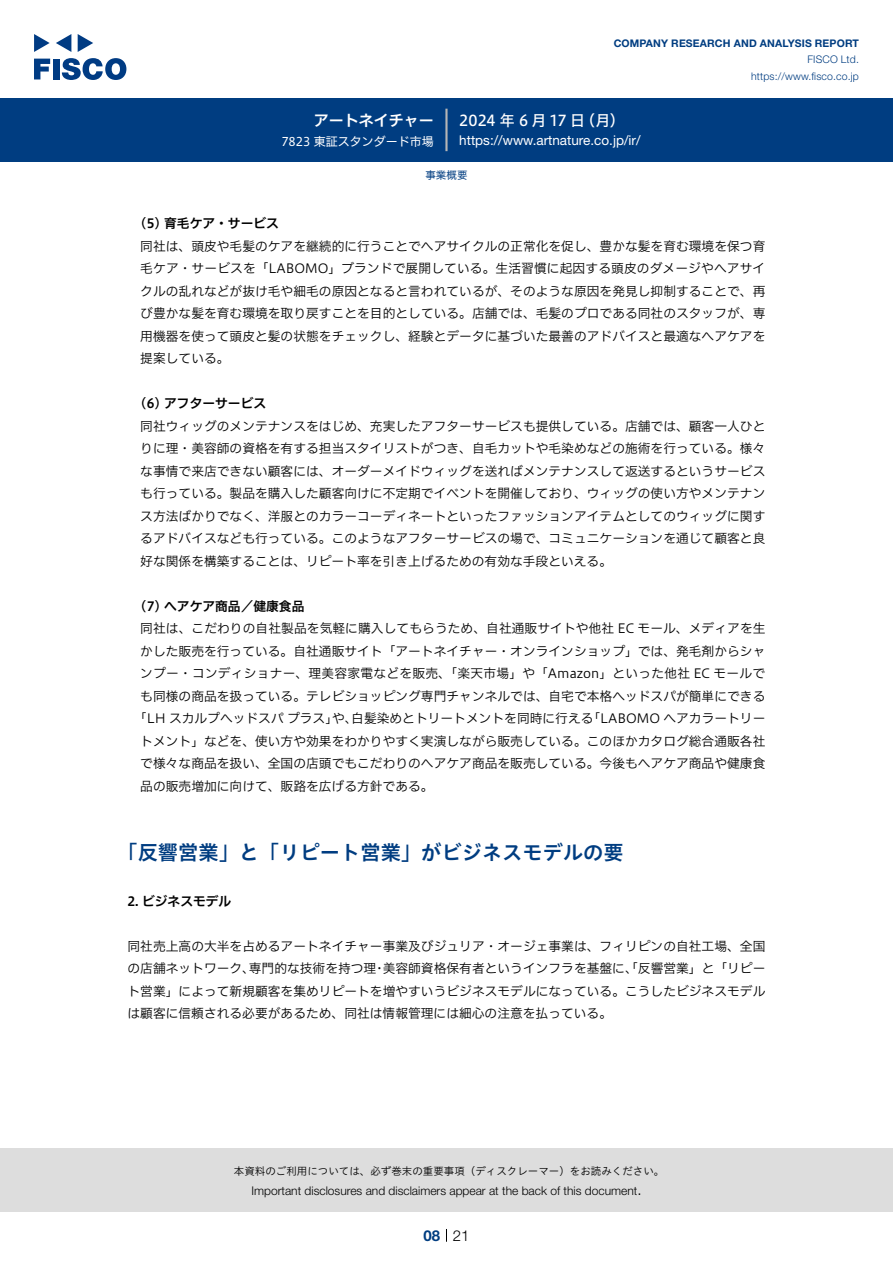
<style>
.page{position:relative;width:893px;height:1263px;background:#fff}
.page>*{position:absolute;margin:0;border:0;box-sizing:border-box;transform-origin:0 0}
.t1{font:20.25px "Hiragino UD Sans Std W6";color:#003d81}
.t2{font:15px "Hiragino UD Sans F Std N W5";color:#fff}
.t3{font:15px "Hiragino UD Sans F Std N W6";color:#fff}
.t4{font:300 15px "Helvetica Neue LT Std";color:#000}
.t5{font:700 15px "Helvetica Neue LT Std";color:#003d81}
.t6{font:13.5px "Helvetica Neue LT Std";color:#fff}
.t7{font:12.75px/22.5px "Hiragino UD Sans F Std N W3";color:#000;text-align:justify}
.t8{font:12.75px "Hiragino UD Sans F Std N W6";color:#000}
.t9{font:300 12px "Helvetica Neue LT Std";color:#000}
.t10{font:12px "Hiragino UD Sans F Std N W4";color:#fff}
.t11{font:10.5px "Hiragino UD Sans Std W3";color:#000}
.t12{font:700 10.5px "Helvetica Neue LT Std";letter-spacing:.015em;color:#003d81}
.t13{font:300 10.5px/16.5px "Helvetica Neue LT Std";letter-spacing:.015em;color:#003d81;text-align:right}
.t14{font:10.5px "Hiragino UD Sans F Std N W4";color:#003d81}
</style>
<div class="page">
<div style="left:0;top:1148px;width:893px;height:64px;background:#ddd"></div>
<svg style="left:34px;top:59px;width:16px;height:20px"></svg>
<div style="left:53px;top:59px;width:6px;height:20px;background:#003b83"></div>
<svg style="left:62px;top:58px;width:64px;height:22px"></svg>
<svg style="left:34px;top:34px;width:16px;height:18px"></svg>
<svg style="left:78px;top:34px;width:15px;height:18px"></svg>
<svg style="left:56px;top:34px;width:15px;height:18px"></svg>
<div style="left:0;top:98px;width:893px;height:64px;background:#003d81"></div>
<hr style="left:445px;top:109px;width:3px;height:42px;background:#b5b5b6">
<svg style="left:446px;top:1229px;width:1px;height:13px"></svg>
<p class="t3" style="left:314px;top:109px;width:121px">アートネイチャー</p>
<p class="t10" style="left:281px;top:132px;width:154px">7823 東証スタンダード市場</p>
<p class="t12" style="left:614px;top:37px;width:247px">COMPANY RESEARCH AND ANALYSIS REPORT</p>
<p class="t13" style="left:751px;top:51px;width:109px">FISCO Ltd. https://www.fisco.co j p.</p>
<p class="t2" style="left:580px;top:109px;width:46px">（月(</p>
<p class="t2" style="left:459px;top:109px;width:127px">2024 年 6 月 17 日</p>
<p class="t6" style="left:459px;top:132px;width:183px">https://www.artnature. c o j p. /i r/</p>
<p class="t14" style="left:425px;top:167px;width:43px">事業概要</p>
<p class="t8" style="left:140px;top:214px;width:140px">5( ) 育毛ケア・サービス</p>
<p class="t7" style="left:140px;top:234px;width:627px">同社は、頭皮や毛髪のケアを継続的に行うことでヘアサイクルの正常化を促し、豊かな髪を育む環境を保つ育毛ケア・サービスを「LABOMO」ブランドで展開している。生活習慣に起因する頭皮のダメージやヘアサイクルの乱れなどが抜け毛や細毛の原因となると言われているが、そのような原因を発見し抑制することで、再び豊かな髪を育む環境を取り戻すことを目的としている。店舗では、毛髪のプロである同社のスタッフが、専用機器を使って頭皮と髪の状態をチェックし、経験とデータに基づいた最善のアドバイスと最適なヘアケアを提案している。</p>
<p class="t8" style="left:140px;top:394px;width:127px">6( ) アフターサービス</p>
<p class="t7" style="left:140px;top:414px;width:627px">同社ウィッグのメンテナンスをはじめ、充実したアフターサービスも提供している。店舗では、顧客一人ひとりに理・美容師の資格を有する担当スタイリストがつき、自毛カットや毛染めなどの施術を行っている。様々な事情で来店できない顧客には、オーダーメイドウィッグを送ればメンテナンスして返送するというサービスも行っている。製品を購入した顧客向けに不定期でイベントを開催しており、ウィッグの使い方やメンテナンス方法ばかりでなく、洋服とのカラーコーディネートといったファッションアイテムとしてのウィッグに関するアドバイスなども行っている。このようなアフターサービスの場で、コミュニケーションを通じて顧客と良好な関係を構築することは、リピート率を引き上げるための有効な手段といえる。</p>
<p class="t8" style="left:140px;top:596px;width:166px">7( ) ヘアケア商品／健康食品</p>
<p class="t7" style="left:140px;top:616px;width:627px;text-align:right">同社は、こだわりの自社製品を気軽に購入してもらうため、自社通販サイトや他社 EC モール、メディアを生かした販売を行っている。自社通販サイト「アートネイチャー・オンラインショップ」では、発毛剤からシャンプー・コンディショナー、理美容家電などを販売、「楽天市場」や「Amazon」といった他社 EC モールでも同様の商品を扱っている。テレビショッピング専門チャンネルでは、自宅で本格ヘッドスパが簡単にできる「LABOMO ヘアカラートリー</p>
<p class="t7" style="left:140px;top:706px;width:627px;text-align:left;text-indent:-6px">「LH スカルプヘッドスパプラスや」、<br>トメント」などを、使い方や効果をわかりやすく実演しながら販売している。このほかカタログ総合通販各社で様々な商品を扱い、全国の店頭でもこだわりのヘアケア商品を販売している。今後もヘアケア商品や健康食品の販売増加に向けて、販路を広げる方針である。</p>
<p class="t7" style="left:351px;top:706px;width:244px">白髪染めとトリートメントを同時に行える</p>
<h1 class="t1" style="left:117px;top:836px;width:508px">「反響営業」と「リピート営業」がビジネスモデルの要</h1>
<p class="t8" style="left:128px;top:891px;width:105px">2. ビジネスモデル</p>
<p class="t7" style="left:128px;top:934px;width:639px;text-align:right">同社売上高の大半を占めるアートネイチャー事業及びジュリア・オージェ事業は、フィリピンの自社工場、全国美容師資格保有者というインフラを基盤に、「反響営業」と「リピー</p>
<p class="t7" style="left:128px;top:956px;width:639px;text-align:left">の店舗ネットワーク、<br>ト営業」によって新規顧客を集めリピートを増やすいうビジネスモデルになっている。こうしたビジネスモデルは顧客に信頼される必要があるため、同社は情報管理には細心の注意を払っている。</p>
<p class="t7" style="left:249px;top:956px;width:129px">専門的な技術を持つ理</p>
<p class="t7" style="left:373px;top:956px;width:14px">・</p>
<p class="t11" style="left:234px;top:1163px;width:432px">本資料のご利用については、必ず巻末の重要事項（ディスクレーマー）をお読みください。</p>
<p class="t4" style="left:637px;top:1180px;width:6px">.</p>
<p class="t9" style="left:251px;top:1183px;width:387px">Important disclosures and disclaimers appear at the back of this document</p>
<p class="t5" style="left:423px;top:1226px;width:18px">08</p>
<p class="t4" style="left:453px;top:1226px;width:18px">21</p>
</div>
